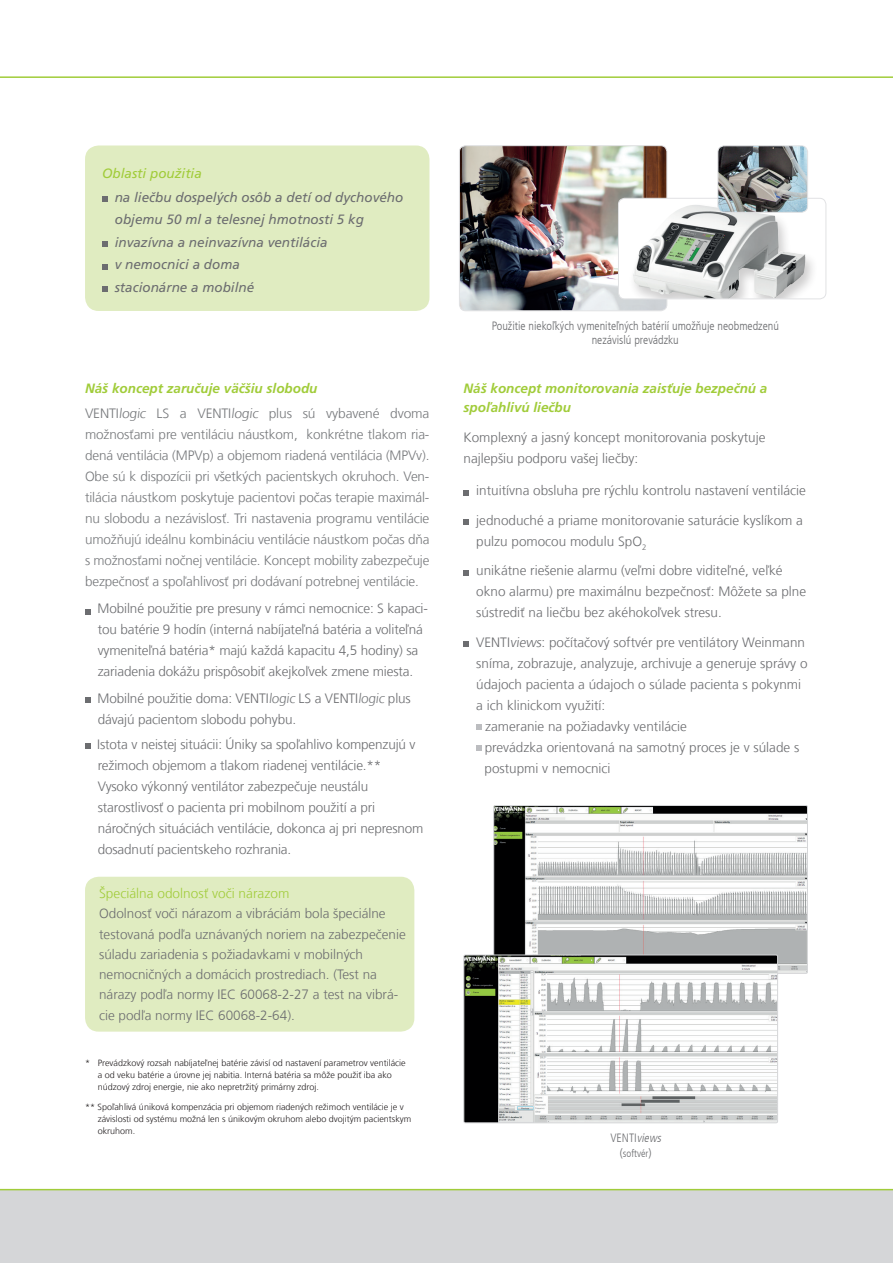
<style>
.page{position:relative;width:893px;height:1263px;background:#fff}
.page>*{position:absolute;margin:0;border:0;box-sizing:border-box;transform-origin:0 0}
.t1{font:300 13.65px "Frutiger LT Com";color:#a1cc3a}
.t2{font:300 13.5px/21px "Frutiger LT Com";color:#6c6d70}
.t3{font:300 13.5px/21px "Frutiger LT Com";letter-spacing:-.01em;color:#76787b;text-align:justify}
.t4{font:italic 13.5px/22.5px "Frutiger LT Com";color:#6c6d70}
.t5{font:italic 700 13.5px/19.5px "Frutiger LT Com";color:#a1cc3a}
.t6{font:italic 13.5px "Frutiger LT Com";color:#a1cc3a}
.t7{font:300 condensed 12px/14.4px "Frutiger LT Com";color:#6c6d70;text-align:center}
.t8{font:300 condensed 10.5px "Frutiger LT Com";color:#6c6d70}
.t9{font:300 9px/12px "Frutiger LT Com";color:#231f20}
.s1{color:#76787b}
.s2{font-style:italic}
.s3{font-size:12px}
</style>
<div class="page">
<div style="left:85px;top:877px;width:329px;height:155px;background:#e0ecc1;border-radius:14px"></div>
<div style="left:85px;top:145px;width:344px;height:166px;background:#e0ecc1;border-radius:14px"></div>
<svg style="left:85px;top:609px;width:5px;height:5px"></svg>
<svg style="left:85px;top:697px;width:5px;height:6px"></svg>
<svg style="left:85px;top:744px;width:5px;height:5px"></svg>
<img style="left:495px;top:807px;width:311px;height:165px">
<div style="left:493px;top:805px;width:315px;height:169px;border:1px solid #d5d6d8;border-radius:2px"></div>
<img style="left:465px;top:956px;width:311px;height:165px">
<div style="left:463px;top:954px;width:315px;height:169px;border:1px solid #d5d6d8;border-radius:2px"></div>
<hr style="left:0;top:76px;width:893px;height:2px;background:#a1cc3a">
<div style="left:0;top:1189px;width:893px;height:74px;background:#d5d6d8"></div>
<svg style="left:463px;top:490px;width:6px;height:5px"></svg>
<svg style="left:463px;top:520px;width:6px;height:5px"></svg>
<svg style="left:463px;top:570px;width:6px;height:5px"></svg>
<svg style="left:463px;top:642px;width:6px;height:5px"></svg>
<svg style="left:476px;top:725px;width:5px;height:5px"></svg>
<svg style="left:476px;top:746px;width:5px;height:5px"></svg>
<svg style="left:102px;top:197px;width:5px;height:5px"></svg>
<svg style="left:102px;top:242px;width:5px;height:5px"></svg>
<svg style="left:102px;top:264px;width:5px;height:5px"></svg>
<svg style="left:102px;top:287px;width:5px;height:5px"></svg>
<img style="left:461px;top:147px;width:206px;height:164px">
<div style="left:459px;top:145px;width:208px;height:166px;border:1px solid #e1e2e4;border-radius:6px"></div>
<div style="left:618px;top:198px;width:208px;height:101px;background:#fff;border-radius:6px"></div>
<div style="left:628px;top:202px;width:191px;height:97px;background:#231f20;opacity:.22"></div>
<img style="left:633px;top:205px;width:172px;height:92px">
<div style="left:618px;top:198px;width:208px;height:101px;border:1px solid #e1e2e4;border-radius:6px"></div>
<img style="left:718px;top:147px;width:90px;height:65px">
<div style="left:718px;top:145px;width:90px;height:68px;border:1px solid #e1e2e4;border-radius:6px"></div>
<p class="t6" style="left:102px;top:165px;width:101px">Oblasti použitia</p>
<p class="t4" style="left:115px;top:186px;width:290px">na liečbu dospelých osôb a detí od dychového objemu 50 ml a telesnej hmotnosti 5 kg invazívna a neinvazívna ventilácia<br>v nemocnici a doma<br>stacionárne a mobilné</p>
<p class="t5" style="left:85px;top:378px;width:234px">Náš koncept zaručuje väčšiu slobodu</p>
<p class="t3" style="left:85px;top:403px;width:346px">VENTIlogic LS a VENTIlogic plus sú vybavené dvoma možnosťami pre ventiláciu náustkom, konkrétne tlakom ria&shy;dená ventilácia (MPVp) a objemom riadená ventilácia (MPVv).<br>Obe sú k dispozícii pri všetkých pacientskych okruhoch. Ven&shy;tilácia náustkom poskytuje pacientovi počas terapie maximál&shy;nu slobodu a nezávislosť. Tri nastavenia programu ventilácie umožňujú ideálnu kombináciu ventilácie náustkom počas dňa s možnosťami nočnej ventilácie. Koncept mobility zabezpečuje bezpečnosť a spoľahlivosť pri dodávaní potrebnej ventilácie.</p>
<p class="t2" style="left:98px;top:598px;width:332px">Mobilné použitie pre presuny v rámci nemocnice: S kapaci&shy;tou batérie 9 hodín (interná nabíjateľná batéria a voliteľná vymeniteľná batéria* majú každá kapacitu 4,5 hodiny) sa zariadenia dokážu prispôsobiť akejkoľvek zmene miesta.</p>
<p class="t2" style="left:98px;top:687px;width:315px">Mobilné použitie doma: VENTI<span class="s1">logic</span> LS a VENTI<span class="s1">logic</span> plus dávajú pacientom slobodu pohybu.</p>
<p class="t2" style="left:97px;top:734px;width:328px">Istota v neistej situácii: Úniky sa spoľahlivo kompenzujú v režimoch objemom a tlakom riadenej ventilácie.** Vysoko výkonný ventilátor zabezpečuje neustálu starostlivosť o pacienta pri mobilnom použití a pri náročných situáciách ventilácie, dokonca aj pri nepresnom dosadnutí pacientskeho rozhrania.</p>
<p class="t1" style="left:99px;top:885px;width:192px">Špeciálna odolnosť voči nárazom</p>
<p class="t2" style="left:99px;top:904px;width:308px;line-height:20.2px">Odolnosť voči nárazom a vibráciám bola špeciálne testovaná podľa uznávaných noriem na zabezpečenie súladu zariadenia s požiadavkami v mobilných nemocničných a domácich prostrediach. (Test na nárazy podľa normy IEC 60068-2-27 a test na vibrá&shy;cie podľa normy IEC 60068-2-64).</p>
<p class="t9" style="left:98px;top:1057px;width:309px;text-indent:-13px">* Prevádzkový rozsah nabíjateľnej batérie závisí od nastavení parametrov ventilácie a od veku batérie a úrovne jej nabitia. Interná batéria sa môže použiť iba ako núdzový zdroj energie, nie ako nepretržitý primárny zdroj.</p>
<p class="t9" style="left:98px;top:1101px;width:315px;text-indent:-13px">** Spoľahlivá úniková kompenzácia pri objemom riadených režimoch ventilácie je v závislosti od systému možná len s únikovým okruhom alebo dvojitým pacientskym okruhom.</p>
<p class="t7" style="left:492px;top:318px;width:289px">Použitie niekoľkých vymeniteľných batérií umožňuje neobmedzenú nezávislú prevádzku</p>
<p class="t5" style="left:463px;top:378px;width:305px">Náš koncept monitorovania zaisťuje bezpečnú a spoľahlivú liečbu</p>
<p class="t2" style="left:463px;top:427px;width:304px">Komplexný a jasný koncept monitorovania poskytuje najlepšiu podporu vašej liečby:</p>
<p class="t2" style="left:476px;top:476px;width:331px;line-height:29.5px">intuitívna obsluha pre rýchlu kontrolu nastavení ventilácie jednoduché a priame monitorovanie saturácie kyslíkom a</p>
<p class="t2" style="left:476px;top:526px;width:308px;line-height:29.5px">pulzu pomocou modulu SpO<sub>2<br></sub>unikátne riešenie alarmu (veľmi dobre viditeľné, veľké</p>
<p class="t2" style="left:476px;top:581px;width:331px">okno alarmu) pre maximálnu bezpečnosť: Môžete sa plne sústrediť na liečbu bez akéhokoľvek stresu.</p>
<p class="t2" style="left:476px;top:632px;width:330px">VENTIviews: počítačový softvér pre ventilátory Weinmann</p>
<p class="t2" style="left:476px;top:653px;width:333px">sníma, zobrazuje, analyzuje, archivuje a generuje správy o</p>
<p class="t2" style="left:476px;top:674px;width:326px">údajoch pacienta a údajoch o súlade pacienta s pokynmi</p>
<p class="t2" style="left:476px;top:695px;width:130px">a ich klinickom využití:</p>
<p class="t2" style="left:485px;top:716px;width:203px">zameranie na požiadavky ventilácie</p>
<p class="t2" style="left:485px;top:737px;width:316px">prevádzka orientovaná na samotný proces je v súlade s</p>
<p class="t2" style="left:484px;top:758px;width:128px">postupmi v nemocnici</p>
<p class="t7" style="left:610px;top:1130px;width:55px">VENTI<span class="s2">views</span></p>
<p class="t8" style="left:620px;top:1147px;width:33px"><span class="s3">(</span>softvér<span class="s3">)</span></p>
</div>
